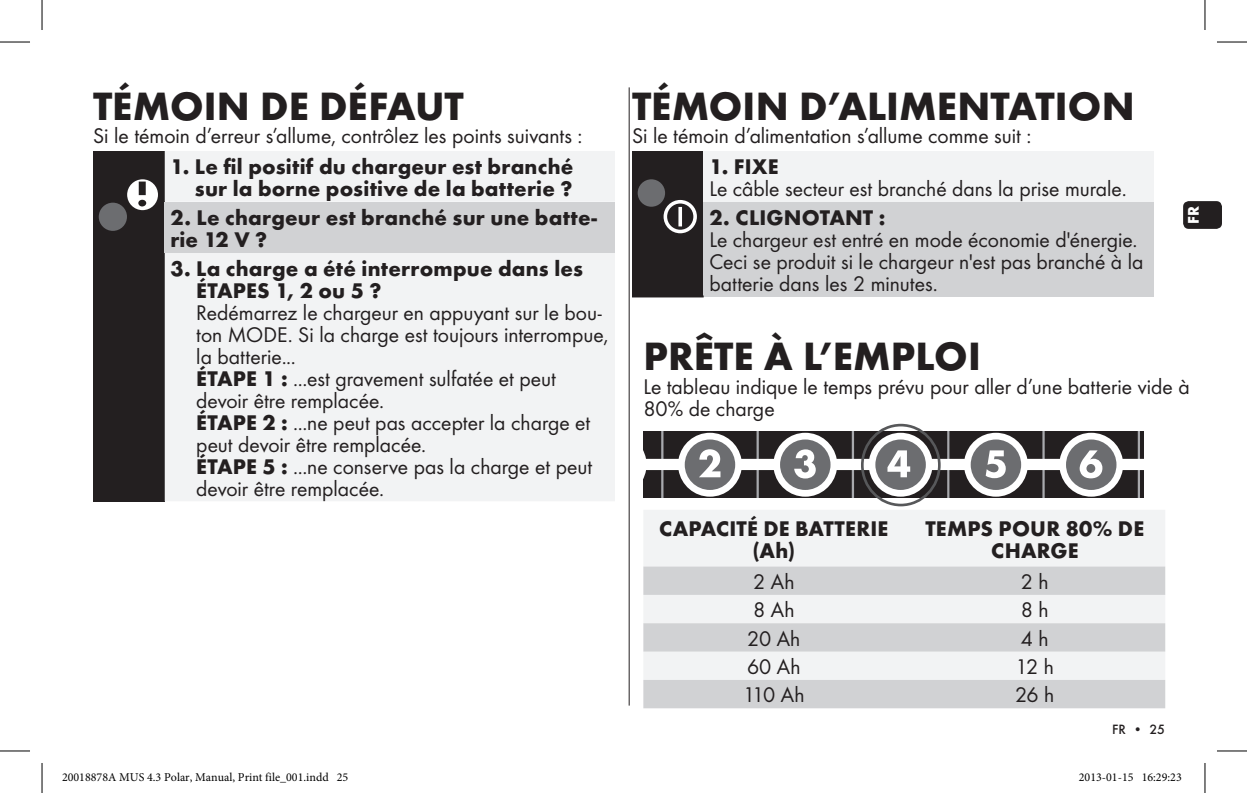
<style>
.page{position:relative;width:1247px;height:793px;background:#fff}
.page>*{position:absolute;margin:0;border:0;box-sizing:border-box;transform-origin:0 0}
.t1{font:700 41px "Futura";color:#231f20}
.t2{font:22px/22px "Futura Boo";color:#231f20}
.t3{font:700 22px/22px "Futura";letter-spacing:.01em;color:#231f20;text-align:center}
.t4{font:700 16px "Futura";color:#fff}
.t5{font:500 14px "Futura";color:#231f20}
.t6{font:12px "Minion Pro";color:#000}
.s1{font-family:"Futura";font-weight:700}
</style>
<div class="page">
<div style="left:1182px;top:201px;width:39px;height:28px;background:#231f20;border-radius:6px"></div>
<div style="left:644px;top:510px;width:521px;height:56px;background:#f2f3f4"></div>
<svg style="left:643px;top:566px;width:522px;height:142px;fill:#d1d2d4"></svg>
<div style="left:93px;top:151px;width:72px;height:350px;background:#231f20"></div>
<div style="left:165px;top:151px;width:450px;height:350px;background:#f2f3f4"></div>
<div style="left:165px;top:202px;width:450px;height:50px;background:#d1d2d4"></div>
<div style="left:99px;top:203px;width:28px;height:28px;background:#6c6d70;border-radius:50%"></div>
<svg style="left:127px;top:179px;width:31px;height:31px"></svg>
<svg style="left:643px;top:431px;width:500px;height:67px"></svg>
<div style="left:860px;top:424px;width:80px;height:82px;border:3px solid #57585a;border-radius:50%"></div>
<div style="left:632px;top:151px;width:71px;height:145px;background:#231f20"></div>
<div style="left:703px;top:151px;width:450px;height:51px;background:#f2f3f4"></div>
<div style="left:703px;top:202px;width:450px;height:94px;background:#d1d2d4"></div>
<hr style="left:632px;top:295px;width:71px;height:2px;background:#231f20">
<div style="left:637px;top:179px;width:28px;height:28px;background:#6c6d70;border-radius:50%"></div>
<svg style="left:663px;top:200px;width:33px;height:33px"></svg>
<hr style="left:628px;top:87px;width:1px;height:618px;background:#231f20">
<hr style="left:0;top:42px;width:30px;height:1px;background:#000">
<hr style="left:1216px;top:42px;width:30px;height:1px;background:#000">
<hr style="left:0;top:750px;width:30px;height:1px;background:#000">
<hr style="left:1216px;top:750px;width:30px;height:1px;background:#000">
<hr style="left:42px;top:0;width:1px;height:30px;background:#000">
<hr style="left:42px;top:763px;width:1px;height:30px;background:#000">
<hr style="left:1204px;top:0;width:1px;height:30px;background:#000">
<hr style="left:1204px;top:763px;width:1px;height:30px;background:#000">
<h1 class="t1" style="left:93px;top:81px;width:372px">TÉMOIN DE DÉFAUT</h1>
<p class="t2" style="left:93px;top:124px;width:491px">Si le témoin d’erreur s’allume, contrôlez les points suivants :</p>
<p class="t3" style="left:170px;top:155px;width:404px;text-align:right">1. Le fil positif du chargeur est branché sur la borne positive de la batterie ?</p>
<p class="t3" style="left:170px;top:206px;width:428px;text-align:left">2. Le chargeur est branché sur une batte&shy;rie 12 V ?</p>
<p class="t3" style="left:196px;top:257px;width:388px;text-align:left;text-indent:-26px">3. La charge a été interrompue dans les<br>ÉTAPES 1, 2 ou 5 ?</p>
<p class="t2" style="left:196px;top:301px;width:413px">Redémarrez le chargeur en appuyant sur le bou&shy;ton MODE. Si la charge est toujours interrompue, la batterie...<br><span class="s1">ÉTAPE 1 :</span> ...est gravement sulfatée et peut devoir être remplacée.<br><span class="s1">ÉTAPE 2 :</span> ...ne peut pas accepter la charge et peut devoir être remplacée.<br><span class="s1">ÉTAPE 5 :</span> ...ne conserve pas la charge et peut devoir être remplacée.</p>
<h1 class="t1" style="left:632px;top:81px;width:504px">TÉMOIN D’ALIMENTATION</h1>
<p class="t2" style="left:632px;top:124px;width:401px">Si le témoin d’alimentation s’allume comme suit :</p>
<p class="t3" style="left:709px;top:155px;width:71px">1. FIXE</p>
<p class="t2" style="left:709px;top:177px;width:419px">Le câble secteur est branché dans la prise murale.</p>
<p class="t3" style="left:709px;top:206px;width:178px">2. CLIGNOTANT :</p>
<p class="t2" style="left:709px;top:228px;width:435px">Le chargeur est entré en mode économie d'énergie.<br>Ceci se produit si le chargeur n'est pas branché à la batterie dans les 2 minutes.</p>
<p class="t4" style="left:1183px;top:224px;width:20px;rotate:-90deg">FR</p>
<h1 class="t1" style="left:643px;top:331px;width:339px">PRÊTE À L’EMPLOI</h1>
<p class="t2" style="left:643px;top:375px;width:547px">Le tableau indique le temps prévu pour aller d’une batterie vide à<br>80% de charge</p>
<p class="t3" style="left:659px;top:517px;width:230px">CAPACITÉ DE BATTERIE (Ah)</p>
<p class="t3" style="left:925px;top:517px;width:220px">TEMPS POUR 80% DE<br>CHARGE</p>
<p class="t2" style="left:753px;top:570px;width:43px">2 Ah</p>
<p class="t2" style="left:1020px;top:570px;width:29px">2 h</p>
<p class="t2" style="left:753px;top:599px;width:43px">8 Ah</p>
<p class="t2" style="left:1020px;top:599px;width:29px">8 h</p>
<p class="t2" style="left:747px;top:627px;width:55px">20 Ah</p>
<p class="t2" style="left:1020px;top:627px;width:29px">4 h</p>
<p class="t2" style="left:747px;top:655px;width:55px">60 Ah</p>
<p class="t2" style="left:1015px;top:655px;width:40px">12 h</p>
<p class="t2" style="left:743px;top:684px;width:63px">110 Ah</p>
<p class="t2" style="left:1015px;top:684px;width:41px">26 h</p>
<p class="t5" style="left:1112px;top:721px;width:54px">FR • 25</p>
<p class="t6" style="left:62px;top:769px;width:288px">20018878A MUS 4.3 Polar, Manual, Print file_001.indd 25</p>
<p class="t6" style="left:1078px;top:769px;width:104px">2013-01-15 16:29:23</p>
</div>
